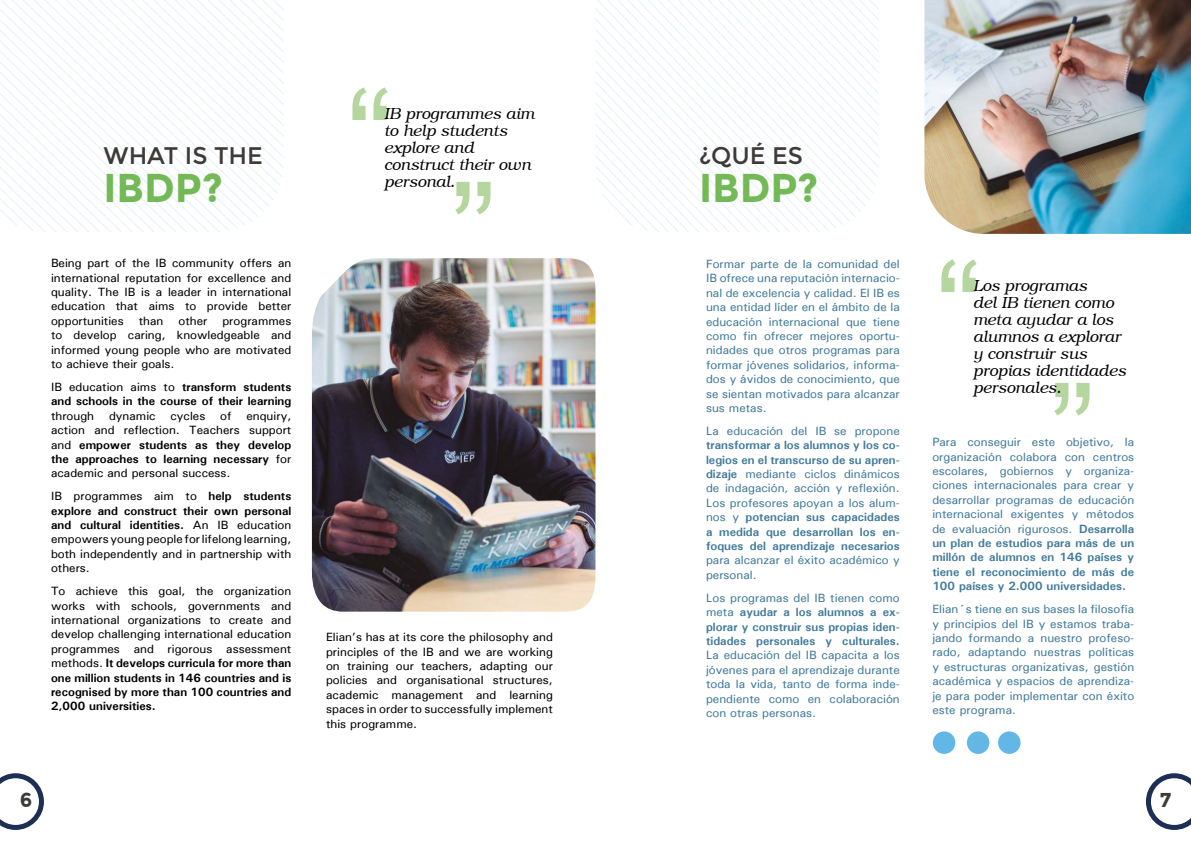
<style>
.page{position:relative;width:1191px;height:842px;background:#fff}
.page>*{position:absolute;margin:0;border:0;box-sizing:border-box;transform-origin:0 0}
.t1{font:700 40px "Montserrat";color:#73b956}
.t2{font:24px "Montserrat";color:#3e3a37}
.t3{font:700 20px "Montserrat";color:#3e3a37}
.t4{font:italic 16px/17px "Brooklyn";color:#000}
.t5{font:12px/14.4px "Utah";color:#000;text-align:justify}
.t6{font:12px/14.4px "Utah";color:#427b9a;text-align:justify}
.t7{font:700 12px/14.4px "Utah";color:#427b9a;text-align:justify}
.t8{font:700 12px/14.4px "Utah";color:#000}
.s1{font-weight:400}
.s2{font-weight:700}
</style>
<div class="page">
<svg style="left:1146px;top:773px;width:45px;height:57px"></svg>
<svg style="left:0;top:773px;width:44px;height:57px"></svg>
<svg style="left:595px;top:0;width:284px;height:232px"></svg>
<svg style="left:0;top:0;width:284px;height:232px"></svg>
<img style="left:312px;top:258px;width:283px;height:354px">
<svg style="left:941px;top:259px;width:35px;height:33px"></svg>
<svg style="left:1054px;top:383px;width:35px;height:32px"></svg>
<svg style="left:352px;top:87px;width:36px;height:33px"></svg>
<svg style="left:455px;top:182px;width:35px;height:32px"></svg>
<div style="left:998px;top:731px;width:22px;height:23px;background:#62b7e7;border-radius:50%"></div>
<div style="left:967px;top:731px;width:22px;height:23px;background:#62b7e7;border-radius:50%"></div>
<div style="left:933px;top:731px;width:22px;height:23px;background:#62b7e7;border-radius:50%"></div>
<img style="left:924px;top:0;width:267px;height:234px">
<h3 class="t4" style="left:384px;top:105px;width:152px">IB programmes aim to help students explore and construct their own personal.</h3>
<h2 class="t2" style="left:103px;top:142px;width:161px">WHAT IS THE</h2>
<h2 class="t2" style="left:699px;top:142px;width:105px">¿QUÉ ES</h2>
<h1 class="t1" style="left:103px;top:164px;width:121px">IBDP?</h1>
<h1 class="t1" style="left:699px;top:164px;width:121px">IBDP?</h1>
<p class="t5" style="left:51px;top:256px;width:242px">Being part of the IB community offers an international reputation for excellence and quality. The IB is a leader in international education that aims to provide better opportunities</p>
<p class="t5" style="left:139px;top:313px;width:26px">than</p>
<p class="t5" style="left:178px;top:313px;width:30px">other</p>
<p class="t5" style="left:51px;top:313px;width:242px;text-indent:171px">programmes to develop caring, knowledgeable and informed young people who are motivated to achieve their goals.</p>
<p class="t8" style="left:51px;top:379px;width:242px"><span class="s1">IB education aims to</span> transform students and schools in the course of their learning</p>
<p class="t5" style="left:51px;top:408px;width:242px">through dynamic cycles of enquiry, action and reflection. Teachers support and <span class="s2">empower students as they develop the approaches to learning necessary</span> for academic and personal success.</p>
<p class="t5" style="left:51px;top:489px;width:242px">IB programmes aim to <span class="s2">help students explore and construct their own personal and cultural identities.</span> An IB education empowers young people for lifelong learning, both independently and in partnership with others.</p>
<p class="t5" style="left:51px;top:584px;width:242px">To achieve this goal, the organization works with schools, governments and international organizations to create and develop challenging international education programmes and rigorous assessment methods. <span class="s2">It develops curricula for more than one million students in 146 countries and is recognised by more than 100 countries and 2,000 universities.</span></p>
<p class="t5" style="left:326px;top:630px;width:228px">Elian’s has at its core the philosophy and principles of the IB and we are working on training our teachers, adapting our policies and organisational structures, academic management and learning spaces in order to successfully implement this programme.</p>
<p class="t6" style="left:706px;top:256px;width:195px">Formar parte de la comunidad del IB ofrece una reputación internacio&shy;nal de excelencia y calidad. El IB es una entidad líder en el ámbito de la educación internacional que tiene como fin ofrecer mejores oportu&shy;nidades que otros programas para formar jóvenes solidarios, informa&shy;dos y ávidos de conocimiento, que se sientan motivados para alcanzar sus metas.</p>
<p class="t6" style="left:706px;top:423px;width:195px">La educación del IB se propone</p>
<p class="t7" style="left:706px;top:438px;width:195px">transformar a los alumnos y los co&shy;legios en el transcurso de su apren&shy;dizaje <span class="s1">mediante ciclos dinámicos de indagación, acción y reflexión.<br>Los profesores apoyan a los alum&shy;nos y</span> potencian sus capacidades a medida que desarrollan los en&shy;foques del aprendizaje necesarios</p>
<p class="t6" style="left:706px;top:553px;width:195px">para alcanzar el éxito académico y personal.</p>
<p class="t7" style="left:706px;top:590px;width:195px"><span class="s1">Los programas del IB tienen como meta</span> ayudar a los alumnos a ex&shy;plorar y construir sus propias iden&shy;tidades personales y culturales.</p>
<p class="t6" style="left:706px;top:648px;width:195px">La educación del IB capacita a los jóvenes para el aprendizaje durante toda la vida, tanto de forma inde&shy;pendiente como en colaboración con otras personas.</p>
<h3 class="t4" style="left:973px;top:277px;width:154px">Los programas<br>del IB tienen como meta ayudar a los alumnos a explorar y construir sus propias identidades personales.</h3>
<p class="t6" style="left:932px;top:435px;width:203px">Para conseguir este objetivo, la organización colabora con centros escolares, gobiernos y organiza&shy;ciones internacionales para crear y desarrollar programas de educación internacional exigentes y métodos de evaluación rigurosos. <span class="s2">Desarrolla un plan de estudios para más de un millón de alumnos en 146 países y tiene el reconocimiento de más de 100 países y 2.000 universidades.</span></p>
<p class="t6" style="left:932px;top:602px;width:203px">Elian´s tiene en sus bases la filosofía y principios del IB y estamos traba&shy;jando formando a nuestro profeso&shy;rado, adaptando nuestras políticas y estructuras organizativas, gestión académica y espacios de aprendiza&shy;je para poder implementar con éxito este programa.</p>
<h3 class="t3" style="left:20px;top:788px;width:14px">6</h3>
<h3 class="t3" style="left:1159px;top:788px;width:13px">7</h3>
</div>
